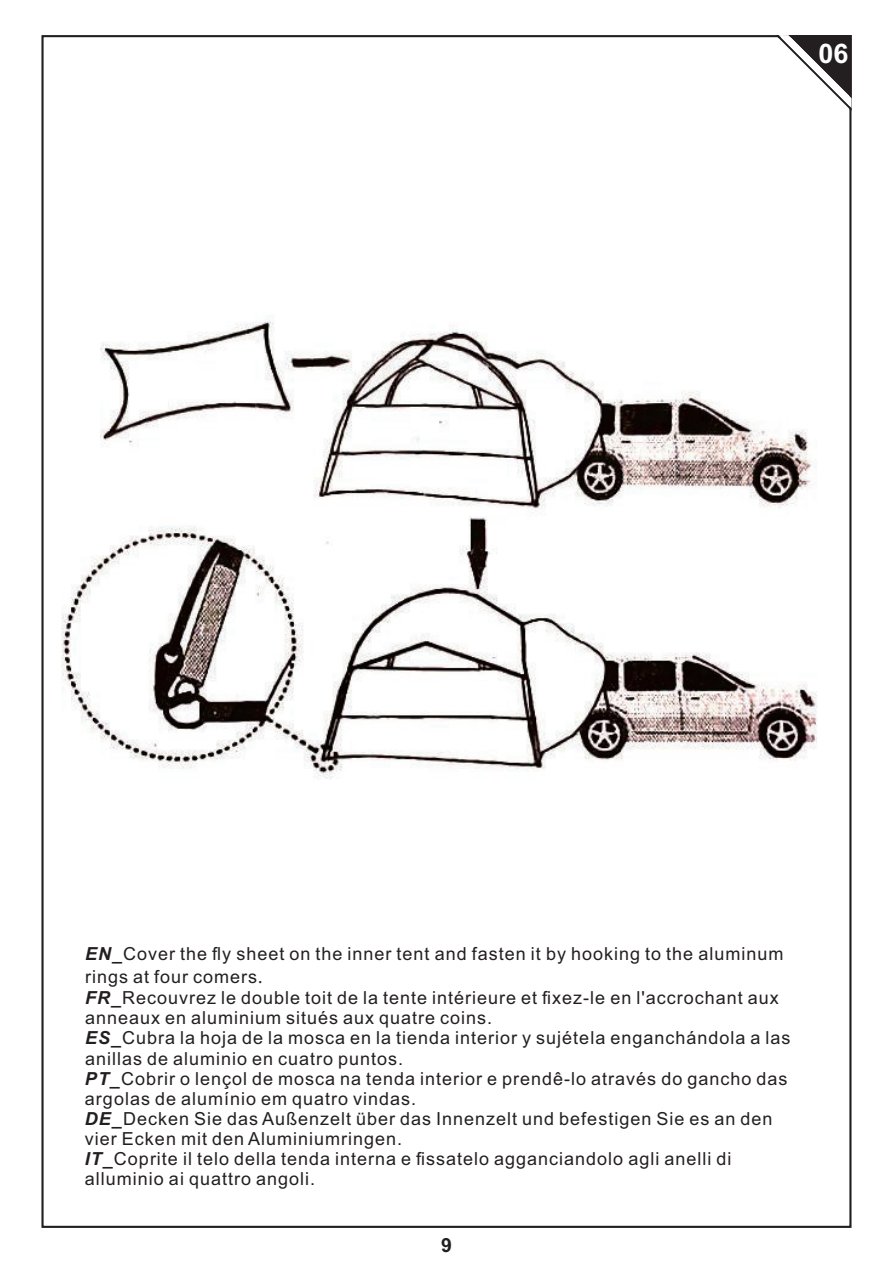
<style>
.page{position:relative;width:893px;height:1263px;background:#fff}
.page>*{position:absolute;margin:0;border:0;box-sizing:border-box;transform-origin:0 0}
.t1{font:700 27px "Arial";color:#fff}
.t2{font:700 19.5px "Arial";color:#231f20}
.t3{font:18px/20.1px "Arial";letter-spacing:.055em;color:#231f20}
.s1{font-weight:700;font-style:italic}
.s2{font-family:"Microsoft Ya Hei"}
</style>
<div class="page">
<img style="left:61px;top:321px;width:756px;height:458px">
<svg style="left:775px;top:35px;width:77px;height:79px"></svg>
<h1 class="t1" style="left:818px;top:43px;width:32px">06</h1>
<p class="t3" style="left:85px;top:944px;width:700px;line-height:22.8px"><span class="s1">EN_</span>Cover the fly sheet on the inner tent and fasten it by hooking to the aluminum rings at four comers<span class="s2">.</span></p>
<p class="t3" style="left:85px;top:989px;width:707px"><span class="s1">FR_</span>Recouvrez le double toit de la tente intérieure et fixez-le en l'accrochant aux anneaux en aluminium situés aux quatre coins.<br><span class="s1">ES_</span>Cubra la hoja de la mosca en la tienda interior y sujétela enganchándola a las anillas de aluminio en cuatro puntos.<br><span class="s1">PT_</span>Cobrir o lençol de mosca na tenda interior e prendê-lo através do gancho das argolas de alumínio em quatro vindas.<br><span class="s1">DE_</span>Decken Sie das Außenzelt über das Innenzelt und befestigen Sie es an den vier Ecken mit den Aluminiumringen.<br><span class="s1">IT_</span>Coprite il telo della tenda interna e fissatelo agganciandolo agli anelli di alluminio ai quattro angoli.</p>
<p class="t2" style="left:441px;top:1238px;width:12px">9</p>
</div>
